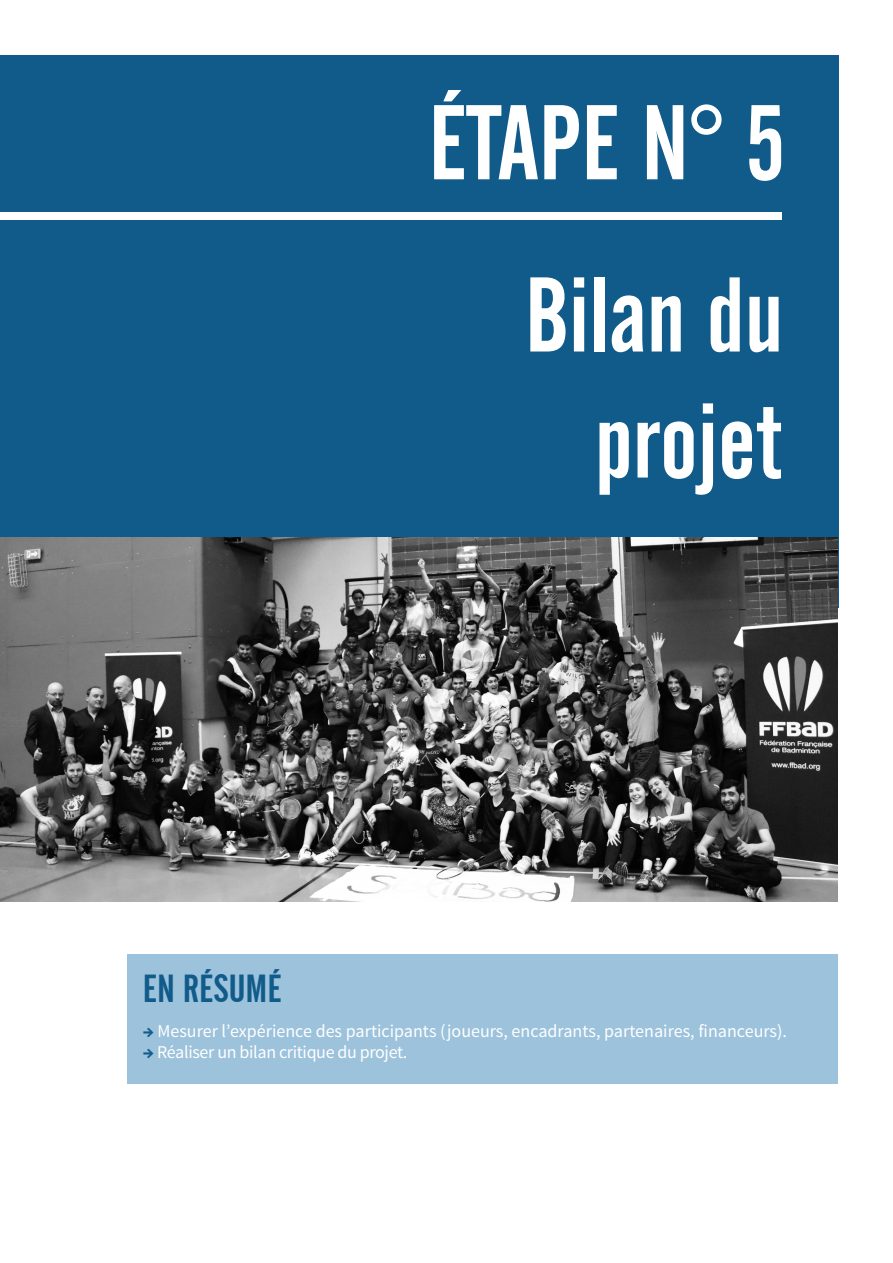
<style>
.page{position:relative;width:893px;height:1263px;background:#fff}
.page>*{position:absolute;margin:0;border:0;box-sizing:border-box;transform-origin:0 0}
.t1{font:105px/172.2px "Alternate Gothic No 2 BT";color:#fff;text-align:right}
.t2{font:39px "Alternate Gothic No 2 BT";color:#115b8a}
.t3{font:18px "Source Sans Pro";color:#fff}
.t4{font:18px "Source Sans Pro";letter-spacing:-.02em;color:#fff}
.s1{font-weight:700;color:#125c8b}
</style>
<div class="page">
<div style="left:0;top:55px;width:839px;height:553px;background:#115b8a"></div>
<div style="left:0;top:212px;width:782px;height:7px;background:#fff"></div>
<img style="left:0;top:537px;width:838px;height:365px">
<div style="left:128px;top:954px;width:710px;height:130px;background:#9cc2dc"></div>
<h1 class="t1" style="left:428px;top:58px;width:359px">ÉTAPE N° 5<br>Bilan du</h1>
<h1 class="t1" style="left:595px;top:356px;width:190px">projet</h1>
<h2 class="t2" style="left:143px;top:966px;width:141px">EN RÉSUMÉ</h2>
<p class="t3" style="left:143px;top:1019px;width:646px"><span class="s1">→</span> Mesurer l’expérience des participants (joueurs, encadrants, partenaires, financeurs).</p>
<p class="t4" style="left:143px;top:1041px;width:266px"><span class="s1">→</span> Réaliser un bilan critique du projet.</p>
</div>
